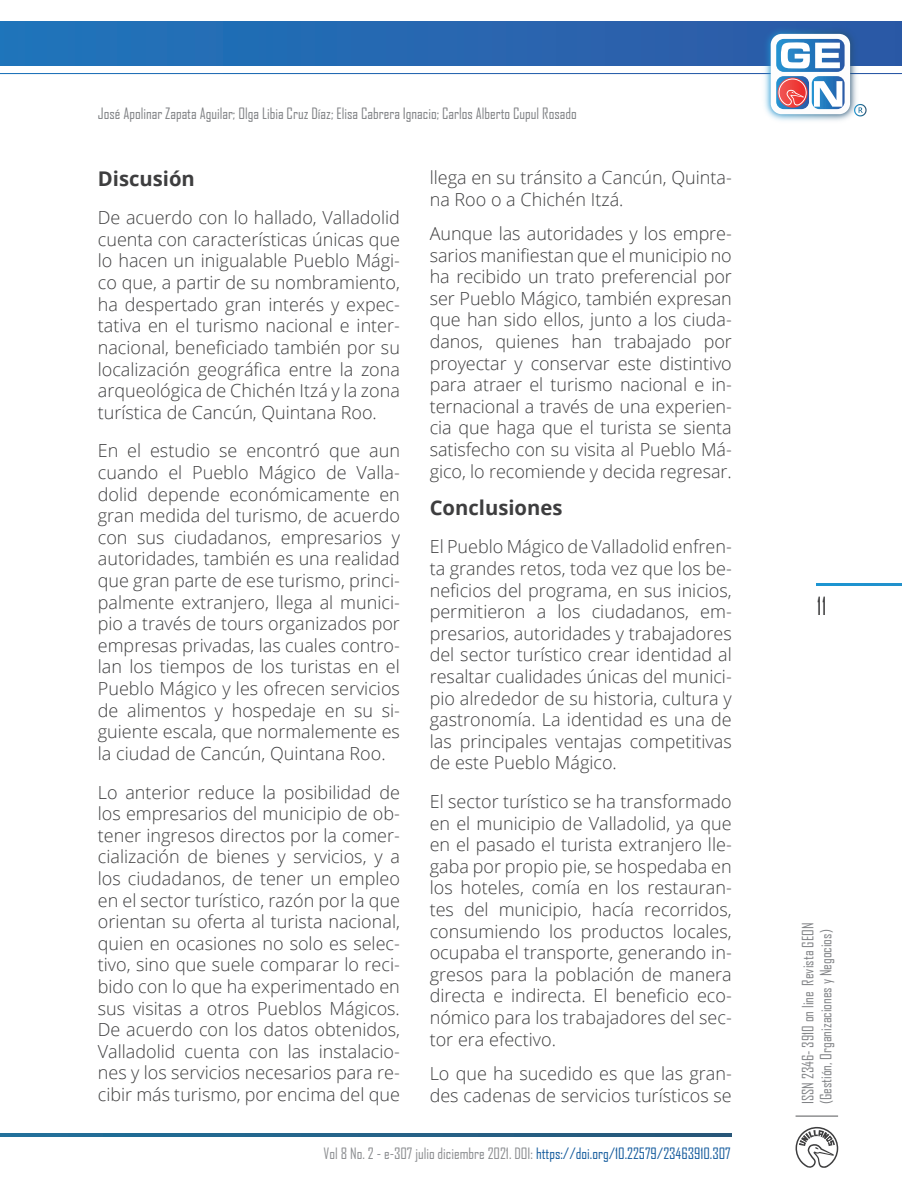
<style>
.page{position:relative;width:902px;height:1191px;background:#fff}
.page>*{position:absolute;margin:0;border:0;box-sizing:border-box;transform-origin:0 0}
.t1{font:24px "Agency FB";color:#3e3e3f}
.N1{font:700 20.25px "Open Sans";color:#3e3e3f}
.Cuerpo_de_Texto{font:300 18px/21.6px "Open Sans";color:#3e3e3f;text-align:justify}
.t2{font:15px/18px "Agency FB";color:#808285}
.t3{font:15px "Agency FB";color:#8b8d90}
.s1{color:#175d9e}
</style>
<div class="page">
<div style="left:0;top:22px;width:901px;height:43px;background:#2569b2"></div>
<img style="left:715px;top:21px;width:186px;height:100px">
<div style="left:770px;top:34px;width:80px;height:80px;background:#fdfdfd;border-radius:11px"></div>
<svg style="left:776px;top:39px;width:68px;height:70px"></svg>
<hr style="left:795px;top:1115px;width:43px;height:1px;background:#57585a">
<svg style="left:795px;top:1126px;width:43px;height:42px"></svg>
<svg style="left:0;top:1133px;width:731px;height:4px;background:#246389"></svg>
<hr style="left:816px;top:583px;width:85px;height:2px;background:#1f93cf">
<p class="t2" style="left:98px;top:105px;width:480px">José Apolinar Zapata Aguilar; Olga Libia Cruz Díaz; Elisa Cabrera Ignacio; Carlos Alberto Cupul Rosado</p>
<p class="N1" style="left:98px;top:164px;width:99px">Discusión</p>
<p class="Cuerpo_de_Texto" style="left:98px;top:206px;width:303px">De acuerdo con lo hallado, Valladolid cuenta con características únicas que lo hacen un inigualable Pueblo Mági&shy;co que, a partir de su nombramiento, ha despertado gran interés y expec&shy;tativa en el turismo nacional e inter&shy;nacional, beneficiado también por su localización geográfica entre la zona arqueológica de Chichén Itzá y la zona turística de Cancún, Quintana Roo.</p>
<p class="Cuerpo_de_Texto" style="left:98px;top:439px;width:303px">En el estudio se encontró que aun cuando el Pueblo Mágico de Valla&shy;dolid depende económicamente en gran medida del turismo, de acuerdo con sus ciudadanos, empresarios y autoridades, también es una realidad que gran parte de ese turismo, princi&shy;palmente extranjero, llega al munici&shy;pio a través de tours organizados por empresas privadas, las cuales contro&shy;lan los tiempos de los turistas en el Pueblo Mágico y les ofrecen servicios de alimentos y hospedaje en su si&shy;guiente escala, que normalemente es la ciudad de Cancún, Quintana Roo.</p>
<p class="Cuerpo_de_Texto" style="left:98px;top:780px;width:303px">Lo anterior reduce la posibilidad de los empresarios del municipio de ob&shy;tener ingresos directos por la comer&shy;cialización de bienes y servicios, y a los ciudadanos, de tener un empleo en el sector turístico, razón por la que orientan su oferta al turista nacional, quien en ocasiones no solo es selec&shy;tivo, sino que suele comparar lo reci&shy;bido con lo que ha experimentado en sus visitas a otros Pueblos Mágicos.<br>De acuerdo con los datos obtenidos, Valladolid cuenta con las instalacio&shy;nes y los servicios necesarios para re&shy;cibir más turismo, por encima del que</p>
<p class="Cuerpo_de_Texto" style="left:429px;top:166px;width:303px">llega en su tránsito a Cancún, Quinta&shy;na Roo o a Chichén Itzá.</p>
<p class="Cuerpo_de_Texto" style="left:429px;top:222px;width:303px">Aunque las autoridades y los empre&shy;sarios manifiestan que el municipio no ha recibido un trato preferencial por ser Pueblo Mágico, también expresan que han sido ellos, junto a los ciuda&shy;danos, quienes han trabajado por proyectar y conservar este distintivo para atraer el turismo nacional e in&shy;ternacional a través de una experien&shy;cia que haga que el turista se sienta satisfecho con su visita al Pueblo Má&shy;gico, lo recomiende y decida regresar.</p>
<p class="N1" style="left:429px;top:493px;width:134px">Conclusiones</p>
<p class="Cuerpo_de_Texto" style="left:429px;top:535px;width:303px">El Pueblo Mágico de Valladolid enfren&shy;ta grandes retos, toda vez que los be&shy;neficios del programa, en sus inicios, permitieron a los ciudadanos, em&shy;presarios, autoridades y trabajadores del sector turístico crear identidad al resaltar cualidades únicas del munici&shy;pio alrededor de su historia, cultura y gastronomía. La identidad es una de las principales ventajas competitivas de este Pueblo Mágico.</p>
<p class="Cuerpo_de_Texto" style="left:429px;top:790px;width:303px">El sector turístico se ha transformado en el municipio de Valladolid, ya que en el pasado el turista extranjero lle&shy;gaba por propio pie, se hospedaba en los hoteles, comía en los restauran&shy;tes del municipio, hacía recorridos, consumiendo los productos locales, ocupaba el transporte, generando in&shy;gresos para la población de manera directa e indirecta. El beneficio eco&shy;nómico para los trabajadores del sec&shy;tor era efectivo.</p>
<p class="Cuerpo_de_Texto" style="left:429px;top:1062px;width:303px">Lo que ha sucedido es que las gran&shy;des cadenas de servicios turísticos se</p>
<p class="t3" style="left:323px;top:1144px;width:408px">Vol 8 No. 2 - e-307 julio diciembre 2021. DOI: <span class="s1">https://doi.org/10.22579/23463910.307</span></p>
<h1 class="t1" style="left:816px;top:591px;width:11px">11</h1>
<p class="t2" style="left:798px;top:1104px;width:183px;rotate:-90deg">ISSN 2346- 3910 on line Revista GEON (Gestión, Organizaciones y Negocios)</p>
</div>
